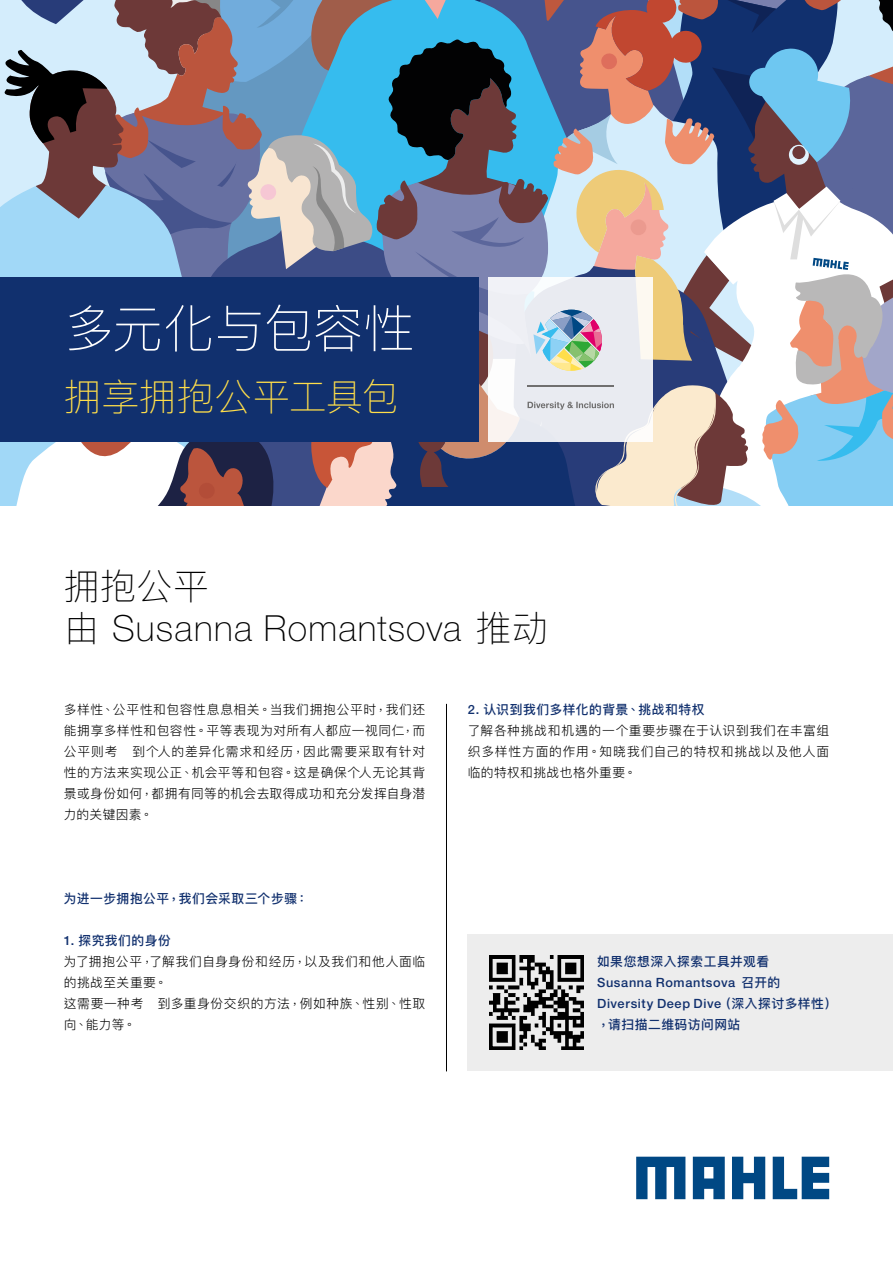
<style>
.page{position:relative;width:893px;height:1263px;background:#fff}
.page>*{position:absolute;margin:0;border:0;box-sizing:border-box;transform-origin:0 0}
.t1{font:100 51px "Ping Fang HK";letter-spacing:-.015em;color:#fff}
.t2{font:100 37.5px "Ping Fang HK";letter-spacing:-.005em;color:#ffde4a}
.t3{font:100 36px "Helvetica Neue LT Pro";letter-spacing:.035em;color:#000}
.t4{font:100 36px "Ping Fang HK";color:#000}
.t5{font:300 12.75px/21px "Ping Fang HK";letter-spacing:.045em;color:#000}
.t6{font:500 12.75px/21px "Helvetica Neue LT Pro";letter-spacing:.05em;color:#11306e}
.t7{font:500 12.75px "Ping Fang HK";letter-spacing:.04em;color:#11306e}
.s1{font-family:"Ping Fang HK"}
.s2{font-family:"Helvetica Neue LT Pro";font-weight:500;color:#11306e}
.s3{font-weight:500;color:#11306e}
</style>
<div class="page">
<hr style="left:446px;top:704px;width:1px;height:367px;background:#000">
<div style="left:468px;top:934px;width:425px;height:136px;background:#ededed"></div>
<img style="left:489px;top:955px;width:94px;height:94px">
<svg style="left:1px;top:0;width:892px;height:506px;background:#7987a1"></svg>
<svg style="left:636px;top:1157px;width:49px;height:42px"></svg>
<svg style="left:732px;top:1157px;width:33px;height:42px"></svg>
<svg style="left:773px;top:1157px;width:56px;height:42px"></svg>
<svg style="left:693px;top:1157px;width:32px;height:42px"></svg>
<h1 class="t1" style="left:64px;top:297px;width:352px">多元化与包容性</h1>
<h2 class="t2" style="left:64px;top:373px;width:337px">拥享拥抱公平工具包</h2>
<h3 class="t4" style="left:64px;top:564px;width:147px">拥抱公平</h3>
<h3 class="t3" style="left:64px;top:606px;width:486px"><span class="s1">由</span> Susanna Romantsova <span class="s1">推动</span></h3>
<p class="t5" style="left:64px;top:699px;width:363px;text-align:justify">多样性、公平性和包容性息息相关。当我们拥抱公平时，我们还能拥享多样性和包容性。平等表现为对所有人都应一视同仁，而公平则考虑到个人的差异化需求和经历，因此需要采取有针对性的方法来实现公正、机会平等和包容。这是确保个人无论其背景或身份如何，都拥有同等的机会去取得成功和充分发挥自身潜力的关键因素。</p>
<p class="t7" style="left:64px;top:891px;width:246px">为进一步拥抱公平，我们会采取三个步骤：</p>
<p class="t5" style="left:64px;top:930px;width:363px"><span class="s2">1.</span> <span class="s3">探究我们的身份<br></span>为了拥抱公平，了解我们自身身份和经历，以及我们和他人面临的挑战至关重要。<br>这需要一种考虑到多重身份交织的方法，例如种族、性别、性取向、能力等。</p>
<p class="t5" style="left:468px;top:699px;width:363px"><span class="s2">2.</span> <span class="s3">认识到我们多样化的背景、挑战和特权<br></span>了解各种挑战和机遇的一个重要步骤在于认识到我们在丰富组织多样性方面的作用。知晓我们自己的特权和挑战以及他人面临的特权和挑战也格外重要。</p>
<p class="t7" style="left:597px;top:954px;width:174px">如果您想深入探索工具并观看</p>
<p class="t6" style="left:597px;top:972px;width:241px">Susanna Romantsova <span class="s1">召开的<br></span>Diversity Deep Dive<span class="s1">（深入探讨多样性）</span></p>
<p class="t7" style="left:597px;top:1017px;width:145px">，请扫描二维码访问网站</p>
</div>
